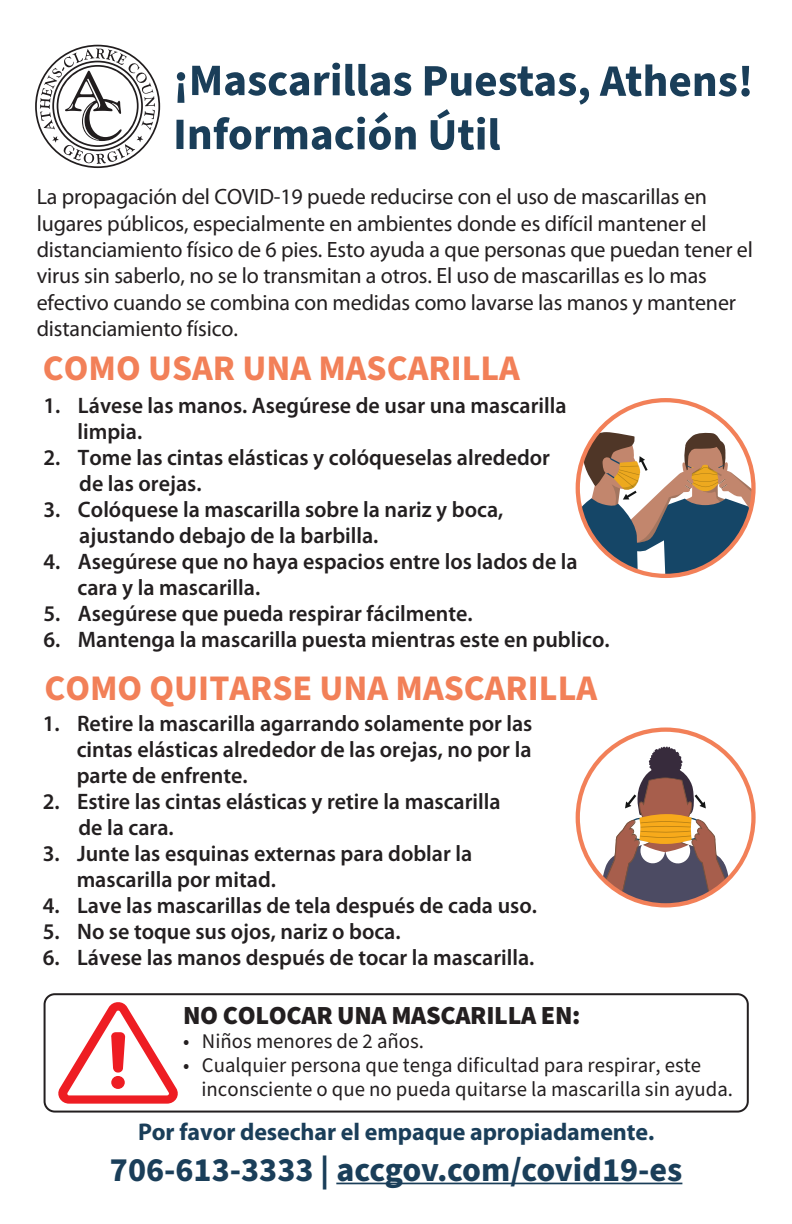
<style>
.page{position:relative;width:792px;height:1224px;background:#fff}
.page>*{position:absolute;margin:0;border:0;box-sizing:border-box;transform-origin:0 0}
.t1{font:700 36px "Source Sans Pro";color:#f28058}
.t2{font:700 34px "Source Sans Pro";color:#1a3e59}
.t3{font:900 26px "Source Sans Pro";letter-spacing:-.01em;color:#231f20}
.t4{font:700 24.2px "Myriad Pro";letter-spacing:-.005em;color:#1a3e59}
.t5{font:600 22.4px/26px "Myriad Pro";color:#231f20}
.t6{font:22.2px/26.4px "Myriad Pro";letter-spacing:-.005em;color:#231f20}
.t7{font:20.8px/24px "Source Sans Pro";color:#231f20}
</style>
<div class="page">
<svg style="left:40px;top:48px;width:115px;height:116px"></svg>
<svg style="left:177px;top:72px;width:8px;height:31px"></svg>
<svg style="left:192px;top:63px;width:219px;height:33px"></svg>
<svg style="left:600px;top:64px;width:150px;height:33px"></svg>
<div style="left:176px;top:120px;width:8px;height:29px;background:#1a3e59"></div>
<svg style="left:190px;top:112px;width:226px;height:38px"></svg>
<svg style="left:425px;top:66px;width:164px;height:84px"></svg>
<hr style="left:336px;top:1183px;width:346px;height:1px;background:#1a3e59">
<div style="left:44px;top:993px;width:705px;height:120px;border:2px solid #231f20;border-radius:10px"></div>
<svg style="left:58px;top:1002px;width:120px;height:102px"></svg>
<div style="left:111px;top:1076px;width:14px;height:13px;background:#ee1d23;border-radius:50%"></div>
<svg style="left:576px;top:728px;width:180px;height:180px"></svg>
<svg style="left:576px;top:398px;width:180px;height:180px"></svg>
<p class="t6" style="left:37px;top:183px;width:718px">La propagación del COVID-19 puede reducirse con el uso de mascarillas en lugares públicos, especialmente en ambientes donde es difícil mantener el distanciamiento físico de 6 pies. Esto ayuda a que personas que puedan tener el virus sin saberlo, no se lo transmitan a otros. El uso de mascarillas es lo mas efectivo cuando se combina con medidas como lavarse las manos y mantener distanciamiento físico.</p>
<h1 class="t1" style="left:43px;top:344px;width:479px">COMO USAR UNA MASCARILLA</h1>
<p class="t5" style="left:78px;top:391px;width:491px;text-indent:-34px">1. Lávese las manos. Asegúrese de usar una mascarilla limpia.</p>
<p class="t5" style="left:79px;top:443px;width:472px;text-indent:-36px">2. Tome las cintas elásticas y colóqueselas alrededor de las orejas.</p>
<p class="t5" style="left:79px;top:495px;width:426px;text-indent:-36px">3. Colóquese la mascarilla sobre la nariz y boca, ajustando debajo de la barbilla.</p>
<p class="t5" style="left:78px;top:547px;width:502px;text-indent:-34px">4. Asegúrese que no haya espacios entre los lados de la cara y la mascarilla.</p>
<p class="t5" style="left:44px;top:599px;width:431px">5. Asegúrese que pueda respirar fácilmente.</p>
<p class="t5" style="left:44px;top:625px;width:568px">6. Mantenga la mascarilla puesta mientras este en publico.</p>
<h1 class="t1" style="left:44px;top:663px;width:554px">COMO QUITARSE UNA MASCARILLA</h1>
<p class="t5" style="left:77px;top:710px;width:457px;text-align:justify;text-indent:-34px">1. Retire la mascarilla agarrando solamente por las cintas elásticas alrededor de las orejas, no por la parte de enfrente.</p>
<p class="t5" style="left:78px;top:788px;width:424px;text-indent:-36px">2. Estire las cintas elásticas y retire la mascarilla de la cara.</p>
<p class="t5" style="left:77px;top:840px;width:397px;text-indent:-34px">3. Junte las esquinas externas para doblar la mascarilla por mitad.</p>
<p class="t5" style="left:43px;top:892px;width:496px">4. Lave las mascarillas de tela después de cada uso.</p>
<p class="t5" style="left:43px;top:918px;width:359px">5. No se toque sus ojos, nariz o boca.</p>
<p class="t5" style="left:43px;top:944px;width:493px">6. Lávese las manos después de tocar la mascarilla.</p>
<p class="t3" style="left:183px;top:997px;width:399px">NO COLOCAR UNA MASCARILLA EN:</p>
<p class="t7" style="left:183px;top:1029px;width:242px">• Niños menores de 2 años.</p>
<p class="t7" style="left:201px;top:1053px;width:533px;text-indent:-18px">• Cualquier persona que tenga dificultad para respirar, este inconsciente o que no pueda quitarse la mascarilla sin ayuda.</p>
<p class="t4" style="left:138px;top:1116px;width:518px">Por favor desechar el empaque apropiadamente.</p>
<h2 class="t2" style="left:110px;top:1147px;width:574px">706-613-3333 | accgov.com/covid19-es</h2>
</div>
